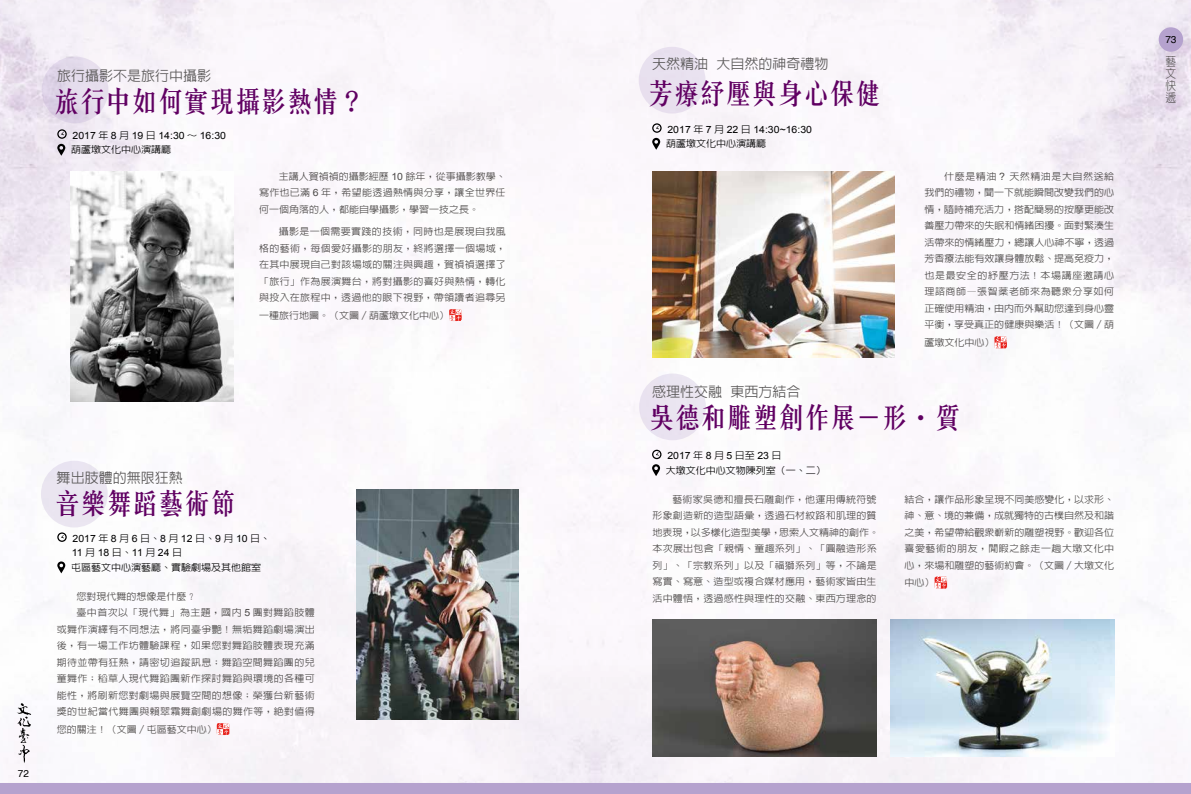
<style>
.page{position:relative;width:1191px;height:794px;background:#fff}
.page>*{position:absolute;margin:0;border:0;box-sizing:border-box;transform-origin:0 0}
.t1{font:500 28px "C Song 3 HK";letter-spacing:-.075em;color:#600062}
.t2{font:500 14px "AR Hei B5";color:#595757}
.t3{font:300 12px/12px "AR Hei B5";color:#4c4948;text-align:justify;scale:.9 1}
.t4{font:10px/13.9px "Arial";color:#000;scale:1.05 1}
.t5{font:10px "Helvetica";color:#000}
.t6{font:500 9.5px/16.5px "AR Hei B5";letter-spacing:.03em;color:#4c4948;text-align:justify;scale:1.05 1}
.t7{font:500 9.5px "AR Hei B5";color:#000;scale:1.05 1}
.t8{font:500 9.5px "AR Hei B5";color:#4c4948;scale:1.05 1}
.s1{font-family:"AR Hei B5";font-weight:500;font-size:9.5px}
.s2{font-family:"Arial";font-weight:400;font-size:10px}
</style>
<div class="page">
<img style="left:0;top:0;width:1191px;height:783px">
<div style="left:0;top:783px;width:1191px;height:11px;background:#b5a2ce"></div>
<svg style="left:217px;top:723px;width:13px;height:12px"></svg>
<svg style="left:449px;top:309px;width:13px;height:12px"></svg>
<div style="left:41px;top:461px;width:67px;height:66px;background:#eae5f0;border-radius:50%"></div>
<div style="left:42px;top:57px;width:66px;height:66px;background:linear-gradient(to right,#dacee4,#e7e0ee);border-radius:50%"></div>
<svg style="left:57px;top:532px;width:10px;height:10px"></svg>
<svg style="left:57px;top:561px;width:8px;height:12px"></svg>
<svg style="left:57px;top:129px;width:10px;height:27px"></svg>
<div style="left:639px;top:47px;width:66px;height:67px;background:#e8e1ef;border-radius:50%"></div>
<svg style="left:652px;top:123px;width:9px;height:27px"></svg>
<svg style="left:994px;top:336px;width:13px;height:12px"></svg>
<img style="left:71px;top:171px;width:162px;height:230px">
<img style="left:356px;top:489px;width:163px;height:230px">
<img style="left:652px;top:171px;width:242px;height:186px">
<div style="left:639px;top:373px;width:67px;height:67px;background:#eae3f0;border-radius:50%"></div>
<svg style="left:652px;top:450px;width:9px;height:26px"></svg>
<img style="left:652px;top:619px;width:224px;height:138px">
<img style="left:890px;top:619px;width:224px;height:138px">
<svg style="left:934px;top:576px;width:13px;height:12px"></svg>
<div style="left:1158px;top:27px;width:25px;height:25px;background:#b5a2ce;border-radius:50%"></div>
<svg style="left:17px;top:703px;width:14px;height:60px"></svg>
<h2 class="t2" style="left:57px;top:68px;width:155px">旅行攝影不是旅行中攝影</h2>
<h1 class="t1" style="left:53px;top:80px;width:314px">旅行中如何實現攝影熱情？</h1>
<p class="t4" style="left:73px;top:128px;width:148px">2017 <span class="s1">年</span> 8 <span class="s1">月</span> 19 <span class="s1">日</span> 14:30 <span class="s1">～</span> 16:30</p>
<p class="t7" style="left:71px;top:145px;width:97px">葫蘆墩文化中心演講廳</p>
<p class="t6" style="left:259px;top:168px;width:236px;text-indent:20px">主講人賀禎禎的攝影經歷 <span class="s2">10</span> 餘年，從事攝影教學、寫作也已滿 <span class="s2">6</span> 年，希望能透過熱情與分享，讓全世界任何一個角落的人，都能自學攝影，學習一技之長。</p>
<p class="t6" style="left:259px;top:223px;width:236px;text-indent:20px">攝影是一個需要實踐的技術，同時也是展現自我風格的藝術，每個愛好攝影的朋友，終將選擇一個場域，在其中展現自己對該場域的關注與興趣，賀禎禎選擇了「旅行」作為展演舞台，將對攝影的喜好與熱情，轉化與投入在旅程中，透過他的眼下視野，帶領讀者追尋另</p>
<p class="t8" style="left:259px;top:310px;width:182px">一種旅行地圖。（文圖／葫蘆墩文化中心）</p>
<p class="t5" style="left:18px;top:768px;width:13px">72</p>
<h2 class="t2" style="left:57px;top:470px;width:128px">舞出肢體的無限狂熱</h2>
<h1 class="t1" style="left:54px;top:482px;width:185px">音樂舞蹈藝術節</h1>
<p class="t4" style="left:72px;top:531px;width:190px">2017<span class="s1">年</span>8<span class="s1">月</span>6<span class="s1">日、</span>8<span class="s1">月</span>12<span class="s1">日、</span>9<span class="s1">月</span>10<span class="s1">日、<br></span>11 <span class="s1">月</span> 18 <span class="s1">日、</span>11 <span class="s1">月</span> 24 <span class="s1">日</span></p>
<p class="t7" style="left:71px;top:562px;width:182px">屯區藝文中心演藝廳、實驗劇場及其他館室</p>
<p class="t8" style="left:77px;top:591px;width:116px">您對現代舞的想像是什麼﹖</p>
<p class="t6" style="left:77px;top:604px;width:228px">臺中首次以「現代舞」為主題，國內 <span class="s2">5</span> 團對舞蹈肢體</p>
<p class="t6" style="left:57px;top:621px;width:247px">或舞作演繹有不同想法，將同臺爭艷！無垢舞蹈劇場演出</p>
<p class="t6" style="left:57px;top:637px;width:247px">後，有一場工作坊體驗課程，如果您對舞蹈肢體表現充滿</p>
<p class="t6" style="left:57px;top:654px;width:247px">期待並帶有狂熱，請密切追蹤訊息；舞蹈空間舞蹈團的兒</p>
<p class="t6" style="left:57px;top:670px;width:247px">童舞作；稻草人現代舞蹈團新作探討舞蹈與環境的各種可</p>
<p class="t6" style="left:57px;top:687px;width:247px">能性，將刷新您對劇場與展覽空間的想像；榮獲台新藝術</p>
<p class="t6" style="left:57px;top:703px;width:247px">獎的世紀當代舞團與賴翠霜舞創劇場的舞作等，絕對值得</p>
<p class="t8" style="left:57px;top:724px;width:154px">您的關注！（文圖／屯區藝文中心）</p>
<h2 class="t2" style="left:652px;top:57px;width:178px">天然精油 大自然的神奇禮物</h2>
<h1 class="t1" style="left:647px;top:72px;width:237px">芳療紓壓與身心保健</h1>
<p class="t4" style="left:667px;top:122px;width:139px">2017 <span class="s1">年</span> 7 <span class="s1">月</span> 22 <span class="s1">日</span> 14:30~16:30</p>
<p class="t7" style="left:666px;top:139px;width:97px">葫蘆墩文化中心演講廳</p>
<h2 class="t2" style="left:652px;top:384px;width:150px">感理性交融 東西方結合</h2>
<p class="t6" style="left:924px;top:168px;width:182px;text-indent:20px">什麼是精油 <span class="s2">?</span> 天然精油是大自然送給我們的禮物，聞一下就能瞬間改變我們的心情，隨時補充活力，搭配簡易的按摩更能改善壓力帶來的失眠和情緒困擾。面對緊湊生活帶來的情緒壓力，總讓人心神不寧，透過芳香療法能有效讓身體放鬆、提高免疫力，也是最安全的紓壓方法！本場講座邀請心理諮商師—張智棻老師來為聽眾分享如何正確使用精油，由內而外幫助您達到身心靈平衡，享受真正的健康與樂活！（文圖／葫</p>
<p class="t6" style="left:924px;top:334px;width:68px">蘆墩文化中心）</p>
<h1 class="t1" style="left:647px;top:396px;width:315px">吳德和雕塑創作展－形 <sup>‧</sup> 質</h1>
<p class="t4" style="left:667px;top:448px;width:110px">2017<span class="s1">年</span>8<span class="s1">月</span>5<span class="s1">日至</span>23<span class="s1">日</span></p>
<p class="t7" style="left:666px;top:465px;width:154px">大墩文化中心文物陳列室（一、二）</p>
<p class="t6" style="left:652px;top:491px;width:217px;text-align:left;text-indent:20px">藝術家吳德和擅長石雕創作，他運用傳統符號形象創造新的造型語彙，透過石材紋路和肌理的質地表現，以多樣化造型美學，思索人文精神的創作。本次展出包含「親情、童趣系列」、「圓融造形系列」、「宗教系列」以及「福獅系列」等，不論是寫實、寫意、造型或複合媒材應用，藝術家皆由生活中體悟，透過感性與理性的交融、東西方理念的</p>
<p class="t6" style="left:904px;top:491px;width:201px">結合，讓作品形象呈現不同美感變化，以求形、神、意、境的兼備，成就獨特的古樸自然及和諧之美，希望帶給觀眾嶄新的雕塑視野。歡迎各位喜愛藝術的朋友，閒暇之餘走一趟大墩文化中心，來場和雕塑的藝術約會。（文圖／大墩文化</p>
<p class="t6" style="left:904px;top:574px;width:30px">中心）</p>
<p class="t5" style="left:1165px;top:33px;width:13px">73</p>
<p class="t3" style="left:1165px;top:55px;width:13px">藝文快遞</p>
</div>
